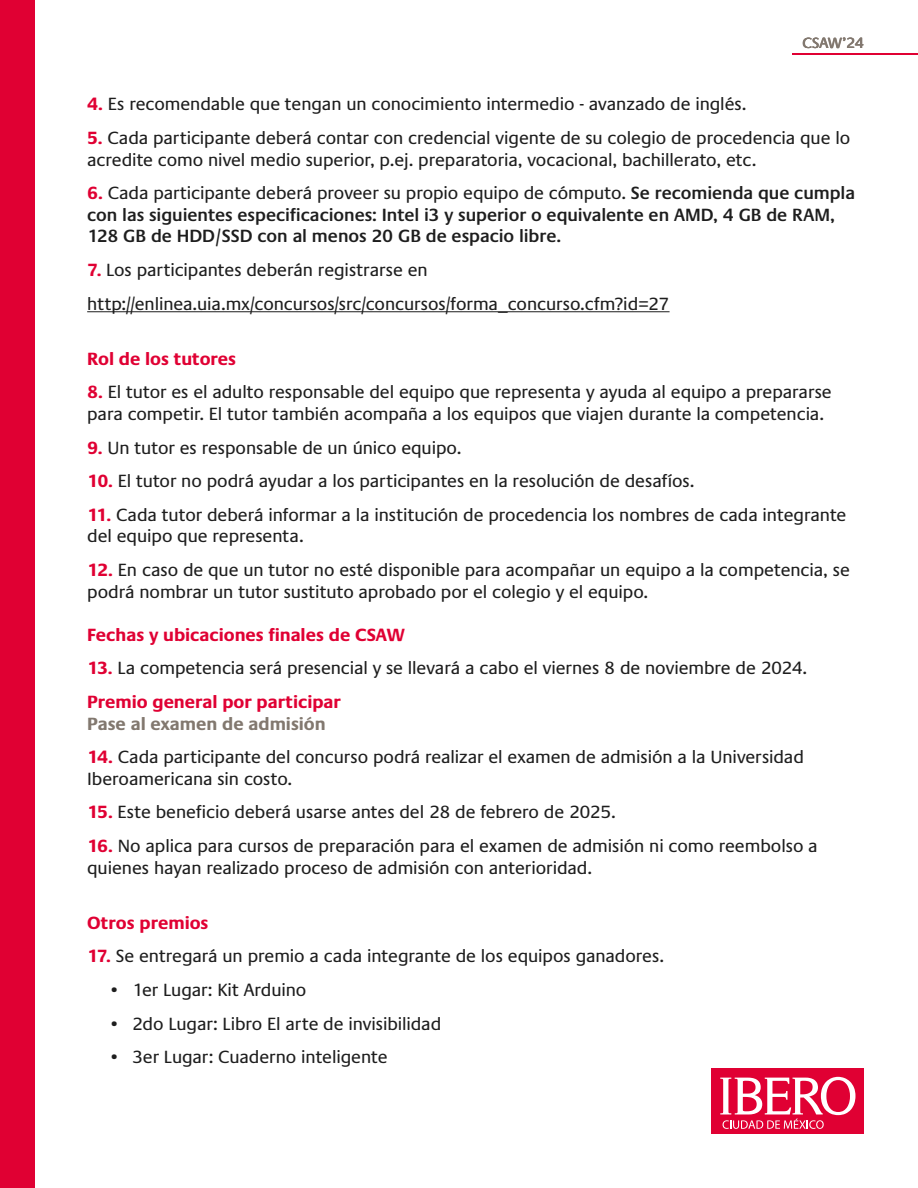
<style>
.page{position:relative;width:918px;height:1188px;background:#fff}
.page>*{position:absolute;margin:0;border:0;box-sizing:border-box;transform-origin:0 0}
.t1{font:18px/21.6px "Praxis LT Pro";letter-spacing:-.005em;color:#1e1e1e}
.t2{font:600 18px/21.6px "Praxis LT Pro";letter-spacing:-.005em;color:#1e1e1e}
.t3{font:700 18px "Praxis LT Pro";color:#e00033}
.t4{font:700 18px "Praxis LT Pro";color:#82786f}
.t5{font:15px "Praxis LT Pro";color:#82786f}
.s1{font-weight:700;color:#e00033}
.s2{font-weight:400}
</style>
<div class="page">
<hr style="left:87px;top:311px;width:583px;height:1px;background:#1e1e1e">
<div style="left:0;top:0;width:35px;height:1188px;background:#e00033"></div>
<hr style="left:792px;top:53px;width:126px;height:2px;background:#e00033">
<div style="left:712px;top:1069px;width:152px;height:65px;background:#e00033"></div>
<svg style="left:720px;top:1077px;width:135px;height:52px"></svg>
<p class="t5" style="left:802px;top:34px;width:63px">CSAW’24</p>
<p class="t1" style="left:87px;top:94px;width:661px"><span class="s1">4.</span> Es recomendable que tengan un conocimiento intermedio - avanzado de inglés.</p>
<p class="t1" style="left:87px;top:127px;width:765px"><span class="s1">5.</span> Cada participante deberá contar con credencial vigente de su colegio de procedencia que lo acredite como nivel medio superior, p.ej. preparatoria, vocacional, bachillerato, etc.</p>
<p class="t2" style="left:87px;top:182px;width:769px"><span class="s1">6.</span> <span class="s2">Cada participante deberá proveer su propio equipo de cómputo.</span> Se recomienda que cumpla con las siguientes especificaciones: Intel i3 y superior o equivalente en AMD, 4 GB de RAM,<br>128 GB de HDD/SSD con al menos 20 GB de espacio libre.</p>
<p class="t1" style="left:87px;top:253px;width:584px;line-height:33.6px"><span class="s1">7.</span> Los participantes deberán registrarse en http://enlinea.uia.mx/concursos/src/concursos/forma_concurso.cfm?id=27</p>
<p class="t3" style="left:87px;top:348px;width:151px">Rol de los tutores</p>
<p class="t1" style="left:87px;top:382px;width:746px"><span class="s1">8.</span> El tutor es el adulto responsable del equipo que representa y ayuda al equipo a prepararse para competir. El tutor también acompaña a los equipos que viajen durante la competencia.</p>
<p class="t1" style="left:87px;top:437px;width:376px"><span class="s1">9.</span> Un tutor es responsable de un único equipo.</p>
<p class="t1" style="left:87px;top:470px;width:609px"><span class="s1">10.</span> El tutor no podrá ayudar a los participantes en la resolución de desafíos.</p>
<p class="t1" style="left:87px;top:504px;width:761px"><span class="s1">11.</span> Cada tutor deberá informar a la institución de procedencia los nombres de cada integrante del equipo que representa.</p>
<p class="t1" style="left:87px;top:559px;width:764px"><span class="s1">12.</span> En caso de que un tutor no esté disponible para acompañar un equipo a la competencia, se podrá nombrar un tutor sustituto aprobado por el colegio y el equipo.</p>
<p class="t3" style="left:87px;top:624px;width:319px">Fechas y ubicaciones finales de CSAW</p>
<p class="t1" style="left:87px;top:652px;width:722px;line-height:33.6px"><span class="s1">13.</span> La competencia será presencial y se llevará a cabo el viernes 8 de noviembre de 2024.<br><span class="s1">Premio general por participar</span></p>
<p class="t4" style="left:87px;top:713px;width:240px">Pase al examen de admisión</p>
<p class="t1" style="left:87px;top:746px;width:718px"><span class="s1">14.</span> Cada participante del concurso podrá realizar el examen de admisión a la Universidad<br>Iberoamericana sin costo.</p>
<p class="t1" style="left:87px;top:802px;width:530px"><span class="s1">15.</span> Este beneficio deberá usarse antes del 28 de febrero de 2025.</p>
<p class="t1" style="left:87px;top:835px;width:732px"><span class="s1">16.</span> No aplica para cursos de preparación para el examen de admisión ni como reembolso a quienes hayan realizado proceso de admisión con anterioridad.</p>
<p class="t3" style="left:87px;top:912px;width:123px">Otros premios</p>
<p class="t1" style="left:87px;top:946px;width:579px"><span class="s1">17.</span> Se entregará un premio a cada integrante de los equipos ganadores.</p>
<p class="t1" style="left:111px;top:979px;width:197px">• 1er Lugar: Kit Arduino</p>
<p class="t1" style="left:111px;top:1013px;width:332px">• 2do Lugar: Libro El arte de invisibilidad</p>
<p class="t1" style="left:111px;top:1046px;width:278px">• 3er Lugar: Cuaderno inteligente</p>
</div>
